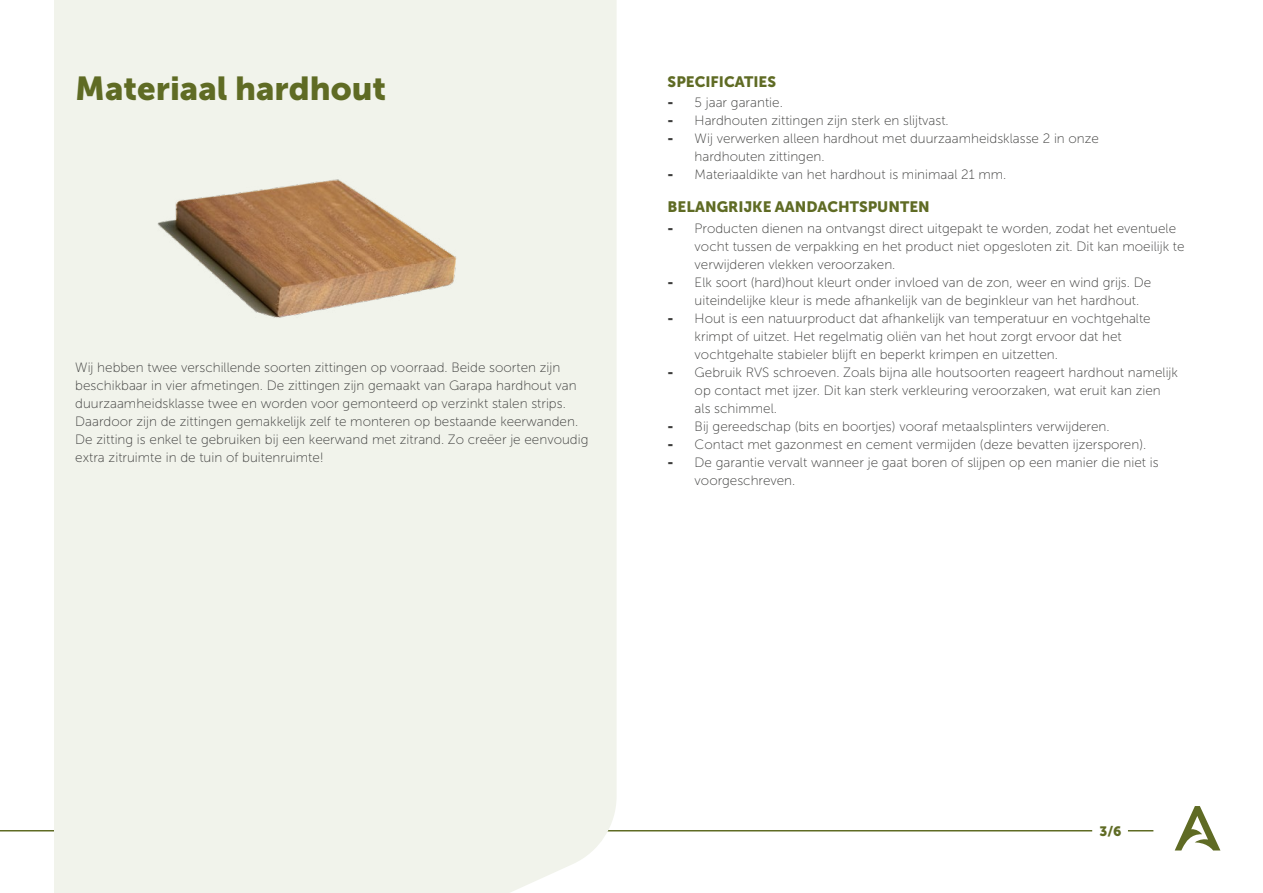
<style>
.page{position:relative;width:1263px;height:893px;background:#fff}
.page>*{position:absolute;margin:0;border:0;box-sizing:border-box;transform-origin:0 0}
.t1{font:33px "Museo Sans 900";color:#5f6b24}
.t2{font:15px "Museo Sans 900";color:#5f6b24}
.t3{font:13.5px/18px "Museo Sans 100";color:#3c3c3b}
.t4{font:13.5px "Museo Sans 900";color:#5f6b24}
.s1{font-family:"Museo Sans 900"}
</style>
<div class="page">
<svg style="left:1175px;top:806px;width:45px;height:44px"></svg>
<svg style="left:1128px;top:830px;width:25px;height:1px"></svg>
<hr style="left:0;top:830px;width:80px;height:1px;background:#5f6b24">
<hr style="left:217px;top:830px;width:875px;height:1px;background:#5f6b24">
<div style="left:54px;top:0;width:563px;height:893px;background:#f1f3eb"></div>
<img style="left:111px;top:142px;width:419px;height:200px">
<h1 class="t1" style="left:75px;top:70px;width:313px">Materiaal hardhout</h1>
<p class="t3" style="left:75px;top:359px;width:515px">Wij hebben twee verschillende soorten zittingen op voorraad. Beide soorten zijn beschikbaar in vier afmetingen. De zittingen zijn gemaakt van Garapa hardhout van duurzaamheidsklasse twee en worden voor gemonteerd op verzinkt stalen strips.<br>Daardoor zijn de zittingen gemakkelijk zelf te monteren op bestaande keerwanden.<br>De zitting is enkel te gebruiken bij een keerwand met zitrand. Zo creëer je eenvoudig extra zitruimte in de tuin of buitenruimte!</p>
<p class="t2" style="left:668px;top:73px;width:110px">SPECIFICATIES</p>
<p class="t3" style="left:668px;top:94px;width:117px"><span class="s1">-</span> 5 jaar garantie.</p>
<p class="t3" style="left:668px;top:112px;width:283px"><span class="s1">-</span> Hardhouten zittingen zijn sterk en slijtvast.</p>
<p class="t3" style="left:695px;top:130px;width:406px;text-indent:-27px"><span class="s1">-</span> Wij verwerken alleen hardhout met duurzaamheidsklasse 2 in onze hardhouten zittingen.</p>
<p class="t3" style="left:668px;top:166px;width:340px"><span class="s1">-</span> Materiaaldikte van het hardhout is minimaal 21 mm.</p>
<p class="t2" style="left:668px;top:198px;width:264px">BELANGRIJKE AANDACHTSPUNTEN</p>
<p class="t3" style="left:695px;top:219px;width:491px;text-indent:-27px"><span class="s1">-</span> Producten dienen na ontvangst direct uitgepakt te worden, zodat het eventuele vocht tussen de verpakking en het product niet opgesloten zit. Dit kan moeilijk te verwijderen vlekken veroorzaken.</p>
<p class="t3" style="left:695px;top:273px;width:458px;text-indent:-27px"><span class="s1">-</span> Elk soort (hard)hout kleurt onder invloed van de zon, weer en wind grijs. De uiteindelijke kleur is mede afhankelijk van de beginkleur van het hardhout.</p>
<p class="t3" style="left:695px;top:309px;width:458px;text-indent:-27px"><span class="s1">-</span> Hout is een natuurproduct dat afhankelijk van temperatuur en vochtgehalte krimpt of uitzet. Het regelmatig oliën van het hout zorgt ervoor dat het vochtgehalte stabieler blijft en beperkt krimpen en uitzetten.</p>
<p class="t3" style="left:695px;top:363px;width:485px;text-indent:-27px"><span class="s1">-</span> Gebruik RVS schroeven. Zoals bijna alle houtsoorten reageert hardhout namelijk op contact met ijzer. Dit kan sterk verkleuring veroorzaken, wat eruit kan zien als schimmel.</p>
<p class="t3" style="left:668px;top:417px;width:443px"><span class="s1">-</span> Bij gereedschap (bits en boortjes) vooraf metaalsplinters verwijderen.</p>
<p class="t3" style="left:668px;top:435px;width:480px"><span class="s1">-</span> Contact met gazonmest en cement vermijden (deze bevatten ijzersporen).</p>
<p class="t3" style="left:695px;top:453px;width:466px;text-indent:-27px"><span class="s1">-</span> De garantie vervalt wanneer je gaat boren of slijpen op een manier die niet is voorgeschreven.</p>
<p class="t4" style="left:1099px;top:823px;width:24px">3/6</p>
</div>
